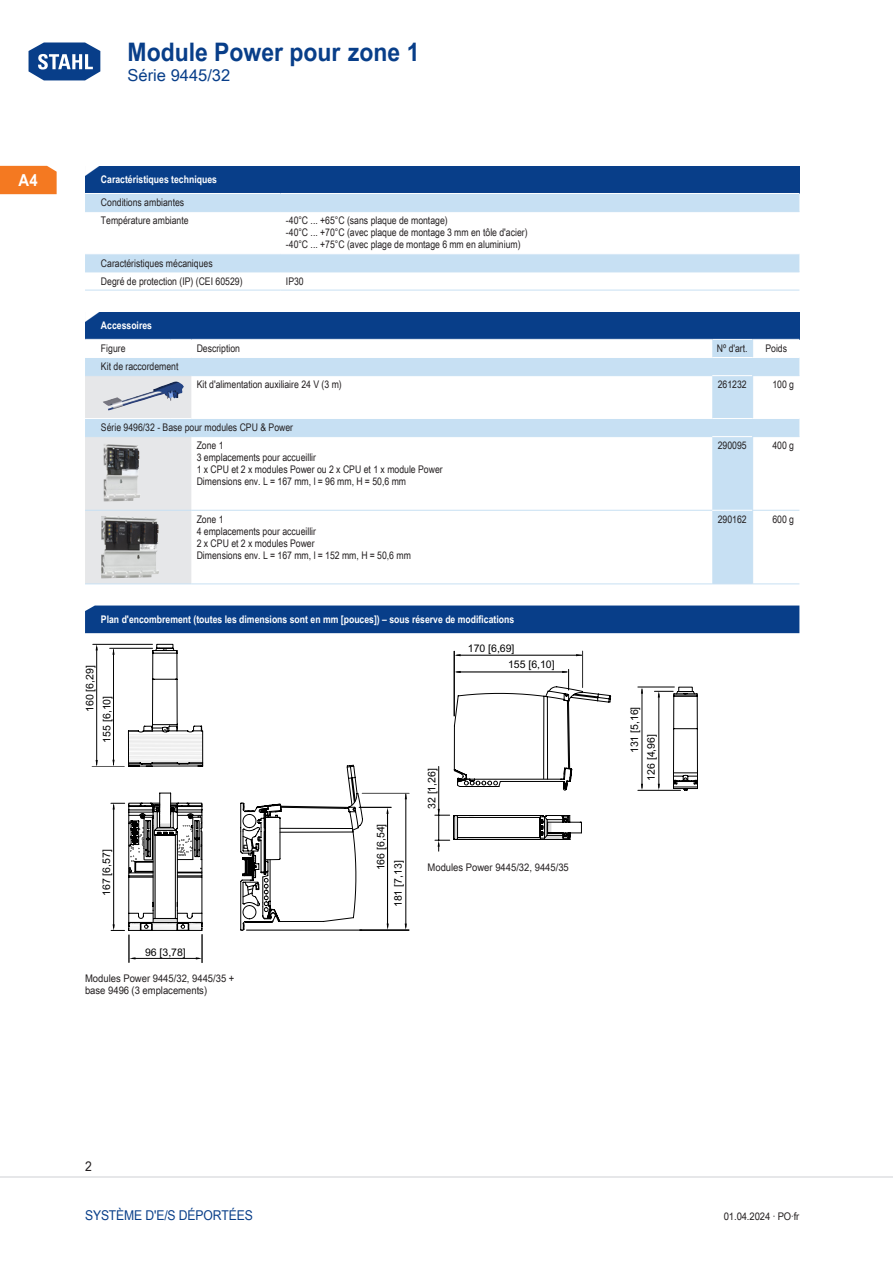
<style>
.page{position:relative;width:893px;height:1263px;background:#fff}
.page>*{position:absolute;margin:0;border:0;box-sizing:border-box;transform-origin:0 0}
.t1{font:700 25.5px "Arial Unicode MS";color:#083e89;scale:.9 1}
.TabHeader1stColumn{font:700 24px "Arial Unicode MS";color:#fff;scale:1.45 1}
.t2{font:16.5px "Arial Unicode MS";color:#083e89}
.t3{font:700 16.5px "Arial Unicode MS";color:#fff;scale:.9 1}
.t4{font:13.5px "Arial Unicode MS";letter-spacing:-.01em;color:#083e89;scale:.9 1}
.t5{font:13.5px "Arial Unicode MS";color:#231f20;scale:.9 1}
.TabBodyLeft{font:10.5px/12px "Arial Unicode MS";color:#231f20;scale:.83 1}
.TabHeader1stColumn-2{font:700 10.5px "Arial Unicode MS";color:#fff;scale:.83 1}
.TabBody1stColumn{font:10.5px "Arial Unicode MS";color:#231f20;scale:.83 1}
.t6{font:10.5px/16.6px "Arial Unicode MS";color:#000}
.TabBodyLeft-2{font:10.5px/12px "Arial Unicode MS";color:#231f20;scale:.9 1}
.TabBody1stColumnTitl{font:10.5px "Arial Unicode MS";color:#231f20;scale:.83 1}
.TabBodyCenter{font:10.5px "Arial Unicode MS";color:#231f20;scale:.83 1}
.TabBodyRight{font:10.5px "Arial Unicode MS";color:#231f20;scale:.83 1}
.s1{font-weight:400;font-size:31.65px;color:#fff}
</style>
<div class="page">
<svg style="left:28px;top:42px;width:73px;height:39px"></svg>
<hr style="left:0;top:1176px;width:893px;height:2px;background:#e6e7e9">
<div style="left:0;top:166px;width:57px;height:28px;background:#f47921"></div>
<div style="left:85px;top:605px;width:714px;height:28px;background:#083e89"></div>
<div style="left:85px;top:312px;width:714px;height:27px;background:#083e89"></div>
<svg style="left:85px;top:340px;width:714px;height:243px"></svg>
<svg style="left:170px;top:339px;width:21px;height:1px"></svg>
<svg style="left:752px;top:340px;width:1px;height:17px"></svg>
<hr style="left:85px;top:357px;width:85px;height:1px;background:#fff">
<svg style="left:170px;top:357px;width:21px;height:1px"></svg>
<hr style="left:191px;top:357px;width:521px;height:1px;background:#fff">
<hr style="left:712px;top:357px;width:41px;height:1px;background:#fff">
<hr style="left:753px;top:357px;width:46px;height:1px;background:#fff">
<hr style="left:191px;top:375px;width:521px;height:1px;background:#c7e0f3">
<hr style="left:712px;top:375px;width:40px;height:1px;background:#fff">
<hr style="left:752px;top:375px;width:47px;height:1px;background:#c7e0f3">
<hr style="left:752px;top:376px;width:1px;height:42px;background:#c7e0f3">
<hr style="left:191px;top:418px;width:521px;height:1px;background:#fff">
<hr style="left:712px;top:418px;width:41px;height:1px;background:#fff">
<hr style="left:753px;top:418px;width:46px;height:1px;background:#fff">
<hr style="left:191px;top:436px;width:521px;height:1px;background:#c7e0f3">
<hr style="left:712px;top:436px;width:40px;height:1px;background:#fff">
<hr style="left:752px;top:436px;width:47px;height:1px;background:#c7e0f3">
<hr style="left:752px;top:437px;width:1px;height:73px;background:#c7e0f3">
<svg style="left:85px;top:375px;width:106px;height:209px;background:#e1e6ea"></svg>
<hr style="left:191px;top:510px;width:521px;height:1px;background:#c7e0f3">
<hr style="left:191px;top:583px;width:521px;height:1px;background:#c7e0f3">
<hr style="left:712px;top:510px;width:40px;height:1px;background:#fff">
<hr style="left:712px;top:583px;width:41px;height:1px;background:#c7e0f3">
<hr style="left:752px;top:510px;width:47px;height:1px;background:#c7e0f3">
<hr style="left:753px;top:583px;width:46px;height:1px;background:#c7e0f3">
<hr style="left:752px;top:511px;width:1px;height:72px;background:#c7e0f3">
<img style="left:102px;top:381px;width:82px;height:29px">
<img style="left:103px;top:444px;width:38px;height:58px">
<img style="left:101px;top:516px;width:58px;height:62px">
<div style="left:85px;top:166px;width:714px;height:27px;background:#083e89"></div>
<svg style="left:85px;top:194px;width:714px;height:78px"></svg>
<hr style="left:85px;top:211px;width:196px;height:1px;background:#c7e0f3">
<hr style="left:281px;top:211px;width:518px;height:1px;background:#c7e0f3">
<hr style="left:85px;top:253px;width:196px;height:1px;background:#fff">
<hr style="left:281px;top:253px;width:518px;height:1px;background:#fff">
<hr style="left:85px;top:272px;width:196px;height:1px;background:#c7e0f3">
<hr style="left:85px;top:290px;width:196px;height:1px;background:#c7e0f3">
<hr style="left:281px;top:272px;width:518px;height:1px;background:#c7e0f3">
<hr style="left:281px;top:290px;width:518px;height:1px;background:#c7e0f3">
<hr style="left:454px;top:651px;width:1px;height:65px;background:#000">
<hr style="left:582px;top:651px;width:1px;height:36px;background:#000">
<hr style="left:457px;top:655px;width:125px;height:1px;background:#000">
<svg style="left:435px;top:669px;width:263px;height:182px"></svg>
<hr style="left:406px;top:794px;width:1px;height:133px;background:#000">
<hr style="left:359px;top:930px;width:50px;height:1px;background:#000">
<hr style="left:362px;top:793px;width:47px;height:1px;background:#000">
<hr style="left:96px;top:647px;width:1px;height:118px;background:#000">
<hr style="left:93px;top:644px;width:59px;height:1px;background:#000">
<hr style="left:92px;top:766px;width:32px;height:1px;background:#000">
<svg style="left:240px;top:765px;width:123px;height:166px"></svg>
<svg style="left:128px;top:644px;width:75px;height:123px"></svg>
<hr style="left:113px;top:650px;width:1px;height:115px;background:#000">
<hr style="left:110px;top:648px;width:43px;height:1px;background:#000">
<hr style="left:359px;top:807px;width:32px;height:1px;background:#000">
<hr style="left:387px;top:811px;width:1px;height:116px;background:#000">
<svg style="left:405px;top:923px;width:2px;height:7px"></svg>
<svg style="left:405px;top:793px;width:2px;height:6px"></svg>
<svg style="left:111px;top:792px;width:92px;height:171px"></svg>
<h1 class="t1" style="left:26px;top:33px;width:438px"><span class="s1">Home</span> Module Power pour zone 1</h1>
<h3 class="t2" style="left:128px;top:63px;width:104px">Série 9445/32</h3>
<h3 class="t3" style="left:19px;top:168px;width:23px">A4</h3>
<p class="TabHeader1stColumn" style="left:82px;top:154px;width:16px">◤</p>
<p class="TabHeader1stColumn-2" style="left:101px;top:172px;width:141px">Caractéristiques techniques</p>
<p class="TabBody1stColumn" style="left:101px;top:195px;width:102px">Conditions ambiantes</p>
<p class="TabBody1stColumn" style="left:101px;top:213px;width:107px">Température ambiante</p>
<p class="TabBodyLeft" style="left:286px;top:215px;width:293px">-40°C ... +65°C (sans plaque de montage)<br>-40°C ... +70°C (avec plaque de montage 3 mm en tôle d'acier) -40°C ... +75°C (avec plage de montage 6 mm en aluminium)</p>
<p class="TabBody1stColumn" style="left:101px;top:255px;width:136px">Caractéristiques mécaniques</p>
<p class="TabBody1stColumn" style="left:101px;top:273px;width:172px">Degré de protection (IP) (CEI 60529)</p>
<p class="TabBodyLeft" style="left:286px;top:275px;width:23px">IP30</p>
<p class="TabHeader1stColumn" style="left:82px;top:299px;width:16px">◤</p>
<p class="TabHeader1stColumn-2" style="left:101px;top:317px;width:63px">Accessoires</p>
<p class="TabBody1stColumn" style="left:101px;top:341px;width:31px">Figure</p>
<p class="TabBodyLeft" style="left:197px;top:342px;width:54px">Description</p>
<p class="TabBodyCenter" style="left:717px;top:341px;width:39px">Nº d'art.</p>
<p class="TabBodyCenter" style="left:765px;top:341px;width:28px">Poids</p>
<p class="TabBody1stColumnTitl" style="left:101px;top:359px;width:95px">Kit de raccordement</p>
<p class="TabBodyLeft" style="left:197px;top:379px;width:176px">Kit d'alimentation auxiliaire 24 V (3 m)</p>
<p class="TabBodyCenter" style="left:718px;top:377px;width:36px">261232</p>
<p class="TabBodyRight" style="left:772px;top:377px;width:28px">100 g</p>
<p class="TabBody1stColumnTitl" style="left:101px;top:420px;width:233px">Série 9496/32 - Base pour modules CPU &amp; Power</p>
<p class="TabBodyLeft" style="left:197px;top:439px;width:145px">Zone 1<br>3 emplacements pour accueillir</p>
<p class="TabBodyLeft" style="left:197px;top:463px;width:298px">1 x CPU et 2 x modules Power ou 2 x CPU et 1 x module Power<br>Dimensions env. L = 167 mm, l = 96 mm, H = 50,6 mm</p>
<p class="TabBodyCenter" style="left:718px;top:438px;width:36px">290095</p>
<p class="TabBodyRight" style="left:772px;top:438px;width:28px">400 g</p>
<p class="TabBodyLeft" style="left:197px;top:513px;width:145px">Zone 1<br>4 emplacements pour accueillir</p>
<p class="TabBodyLeft" style="left:197px;top:537px;width:260px">2 x CPU et 2 x modules Power<br>Dimensions env. L = 167 mm, l = 152 mm, H = 50,6 mm</p>
<p class="TabHeader1stColumn-2" style="left:101px;top:612px;width:499px">Plan d'encombrement (toutes les dimensions sont en mm [pouces]) – sous réserve de modifications</p>
<p class="t6" style="left:82px;top:742px;width:79px;line-height:17.1px;text-indent:31px;rotate:-90deg">160 [6,29]<br>155 [6,10]</p>
<p class="t6" style="left:99px;top:896px;width:48px;rotate:-90deg">167 [6,57]</p>
<p class="t6" style="left:145px;top:944px;width:42px">96 [3,78]</p>
<p class="TabBodyLeft-2" style="left:85px;top:972px;width:167px">Modules Power 9445/32, 9445/35 + base 9496 (3 emplacements)</p>
<p class="t6" style="left:508px;top:641px;width:48px;text-indent:-40px">170 [6,69]<br>155 [6,10]</p>
<p class="t6" style="left:373px;top:870px;width:48px;rotate:-90deg">166 [6,54]</p>
<p class="t6" style="left:391px;top:907px;width:48px;rotate:-90deg">181 [7,13]</p>
<p class="t6" style="left:424px;top:809px;width:42px;rotate:-90deg">32 [1,26]</p>
<p class="TabBodyLeft-2" style="left:428px;top:861px;width:159px">Modules Power 9445/32, 9445/35</p>
<p class="TabBodyCenter" style="left:718px;top:512px;width:36px">290162</p>
<p class="TabBodyRight" style="left:772px;top:512px;width:28px">600 g</p>
<p class="t6" style="left:627px;top:753px;width:48px;rotate:-90deg">131 [5,16]</p>
<p class="t6" style="left:644px;top:781px;width:48px;rotate:-90deg">126 [4,96]</p>
<p class="t5" style="left:85px;top:1157px;width:9px">2</p>
<p class="t4" style="left:85px;top:1205px;width:186px">Système d'E/S déportées</p>
<p class="TabBodyLeft-2" style="left:724px;top:1210px;width:86px">01.04.2024 · PO·fr</p>
</div>
